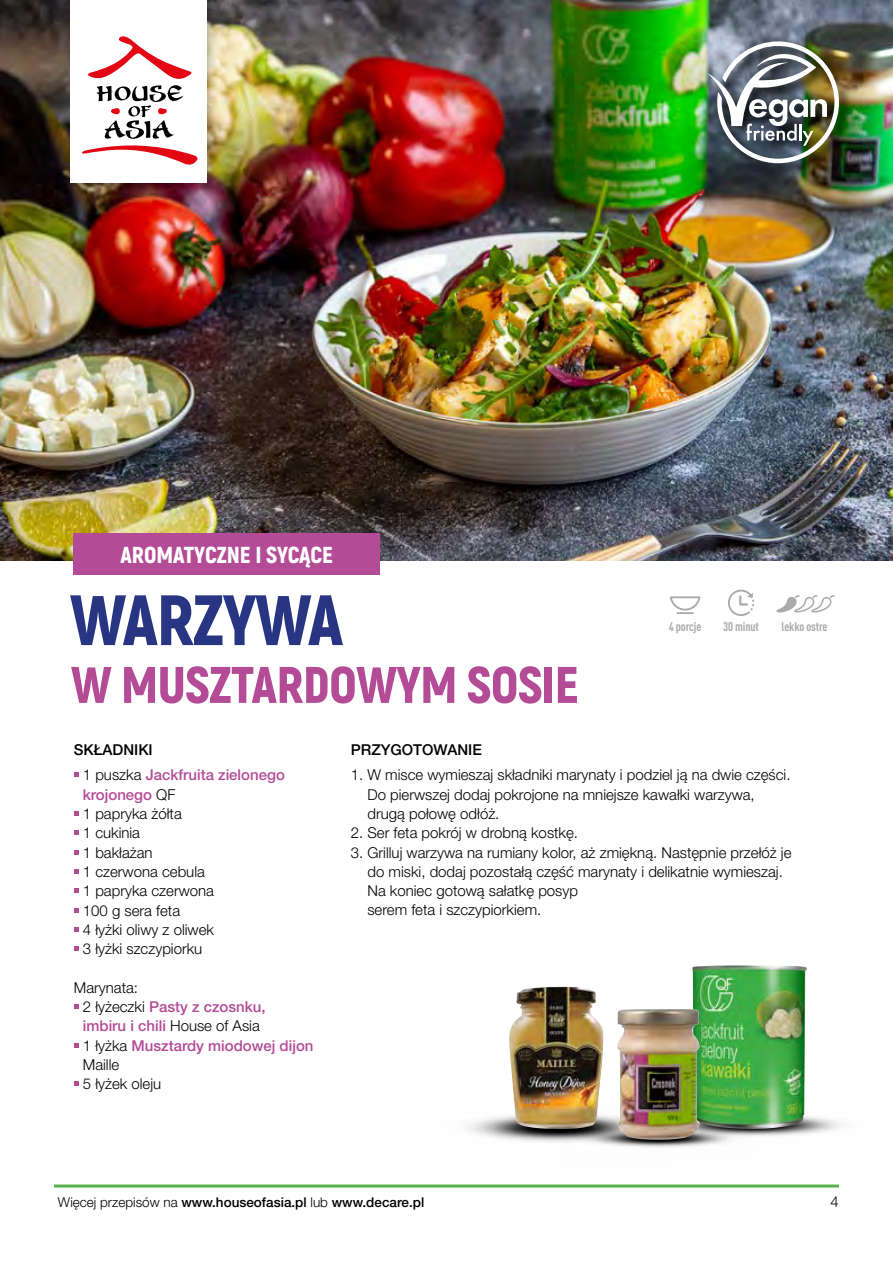
<style>
.page{position:relative;width:893px;height:1263px;background:#fff}
.page>*{position:absolute;margin:0;border:0;box-sizing:border-box;transform-origin:0 0}
.t1{font:900 71.1px "Akrobat";letter-spacing:-.015em;color:#283583}
.t2{font:900 51.3px "Akrobat";letter-spacing:-.01em;color:#b44b96}
.t3{font:900 23.1px "Akrobat";color:#fff}
.t4{font:300 15px/19.4px "Helvetica Neue LT Pro";color:#000}
.t5{font:500 15px/25.3px "Helvetica Neue LT Pro";color:#b44b96}
.t6{font:500 15px "Helvetica Neue LT Pro";color:#000}
.t7{font:500 13.5px "Helvetica Neue LT Pro";color:#000}
.t8{font:700 condensed 12.6px "DIN Pro";letter-spacing:-.01em;color:#aaa}
.s1{color:#000}
.s2{font-weight:300;color:#000}
.s3{font-weight:500;color:#b44b96}
.s4{font-weight:300}
</style>
<div class="page">
<img style="left:467px;top:1116px;width:95px;height:26px">
<img style="left:509px;top:987px;width:95px;height:142px">
<img style="left:0;top:0;width:893px;height:561px">
<svg style="left:74px;top:772px;width:5px;height:5px"></svg>
<svg style="left:74px;top:811px;width:5px;height:5px"></svg>
<svg style="left:74px;top:830px;width:5px;height:5px"></svg>
<svg style="left:74px;top:850px;width:5px;height:4px"></svg>
<svg style="left:74px;top:869px;width:5px;height:5px"></svg>
<svg style="left:74px;top:888px;width:5px;height:5px"></svg>
<svg style="left:74px;top:908px;width:5px;height:4px"></svg>
<svg style="left:74px;top:927px;width:5px;height:5px"></svg>
<svg style="left:74px;top:946px;width:5px;height:5px"></svg>
<svg style="left:74px;top:1004px;width:5px;height:5px"></svg>
<svg style="left:74px;top:1043px;width:5px;height:5px"></svg>
<svg style="left:74px;top:1081px;width:5px;height:5px"></svg>
<div style="left:73px;top:534px;width:307px;height:41px;background:#b44b96"></div>
<img style="left:752px;top:1116px;width:90px;height:20px">
<img style="left:692px;top:965px;width:115px;height:164px">
<img style="left:562px;top:1108px;width:190px;height:39px">
<img style="left:617px;top:1009px;width:83px;height:131px">
<svg style="left:728px;top:590px;width:26px;height:26px"></svg>
<svg style="left:670px;top:596px;width:30px;height:18px"></svg>
<svg style="left:776px;top:595px;width:59px;height:18px"></svg>
<div style="left:706px;top:39px;width:147px;height:138px;background:#000;opacity:.75"></div>
<img style="left:707px;top:37px;width:132px;height:126px">
<hr style="left:54px;top:1184px;width:785px;height:3px;background:#57b14d">
<div style="left:61px;top:0;width:158px;height:195px;background:#000;opacity:.3"></div>
<div style="left:70px;top:0;width:136px;height:182px;background:#fff"></div>
<svg style="left:82px;top:145px;width:116px;height:20px"></svg>
<svg style="left:88px;top:36px;width:104px;height:103px"></svg>
<h3 class="t3" style="left:120px;top:540px;width:214px">AROMATYCZNE I SYCĄCE</h3>
<h1 class="t1" style="left:70px;top:574px;width:275px">WARZYWA</h1>
<h2 class="t2" style="left:71px;top:652px;width:509px">W MUSZTARDOWYM SOSIE</h2>
<p class="t8" style="left:669px;top:617px;width:34px">4 porcje</p>
<p class="t8" style="left:723px;top:617px;width:37px">30 minut</p>
<p class="t8" style="left:781px;top:617px;width:48px">lekko ostre</p>
<p class="t5" style="left:83px;top:737px;width:204px;text-indent:-9px"><span class="s1">SKŁADNIKI<br></span><span class="s2">1 puszka</span> Jackfruita zielonego</p>
<p class="t4" style="left:83px;top:784px;width:133px"><span class="s3">krojonego</span> QF<br>1 papryka żółta<br>1 cukinia<br>1 bakłażan<br>1 czerwona cebula<br>1 papryka czerwona<br>100 g sera feta<br>4 łyżki oliwy z oliwek<br>3 łyżki szczypiorku</p>
<p class="t4" style="left:83px;top:977px;width:232px;text-indent:-9px">Marynata:<br>2 łyżeczki <span class="s3">Pasty z czosnku,<br>imbiru i chili</span> House of Asia<br>1 łyżka <span class="s3">Musztardy miodowej dijon<br></span>Maille<br>5 łyżek oleju</p>
<p class="t6" style="left:351px;top:741px;width:133px">PRZYGOTOWANIE</p>
<p class="t4" style="left:367px;top:765px;width:425px;text-indent:-17px">1. W misce wymieszaj składniki marynaty i podziel ją na dwie części.<br>Do pierwszej dodaj pokrojone na mniejsze kawałki warzywa, drugą połowę odłóż.</p>
<p class="t4" style="left:351px;top:823px;width:229px">2. Ser feta pokrój w drobną kostkę.</p>
<p class="t4" style="left:367px;top:842px;width:426px;text-indent:-17px">3. Grilluj warzywa na rumiany kolor, aż zmiękną. Następnie przełóż je do miski, dodaj pozostałą część marynaty i delikatnie wymieszaj.<br>Na koniec gotową sałatkę posyp<br>serem feta i szczypiorkiem.</p>
<p class="t7" style="left:58px;top:1194px;width:368px"><span class="s4">Więcej przepisów na</span> www.houseofasia.pl <span class="s4">lub</span> www.decare.pl</p>
<p class="t4" style="left:830px;top:1191px;width:10px">4</p>
</div>
